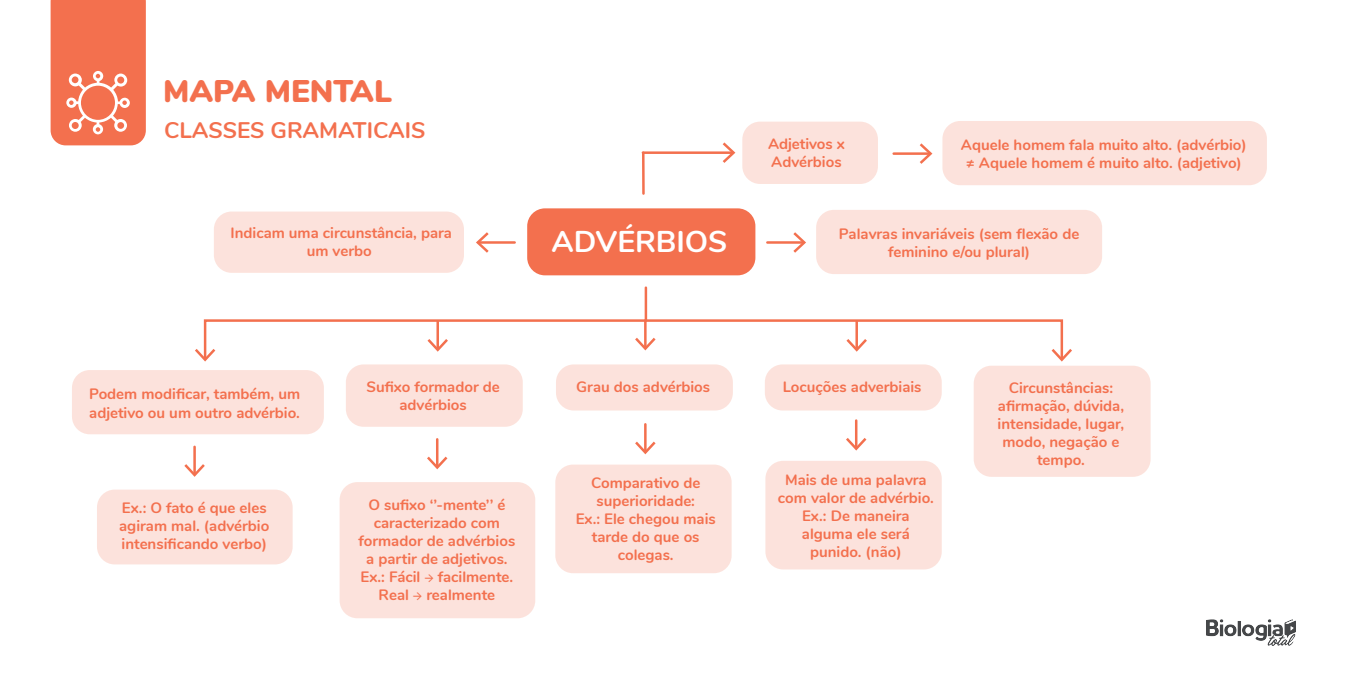
<style>
.page{position:relative;width:1363px;height:699px;background:#fff}
.page>*{position:absolute;margin:0;border:0;box-sizing:border-box;transform-origin:0 0}
.t1{font:900 31.25px "Nunito";color:#f3704e}
.t2{font:700 30px "Nunito";color:#fff}
.t3{font:700 22.5px "Nunito";color:#f3704e}
.t4{font:700 15px/18px "Nunito";color:#f3704e;text-align:center}
</style>
<div class="page">
<img style="left:1206px;top:619px;width:90px;height:27px">
<div style="left:204px;top:319px;width:858px;height:41px;border:2px solid #f3704e"></div>
<svg style="left:195px;top:348px;width:20px;height:13px"></svg>
<svg style="left:1051px;top:348px;width:20px;height:13px"></svg>
<hr style="left:644px;top:287px;width:3px;height:33px;background:#f3704e">
<hr style="left:767px;top:241px;width:36px;height:2px;background:#f3704e">
<svg style="left:793px;top:232px;width:13px;height:20px"></svg>
<hr style="left:642px;top:151px;width:90px;height:3px;background:#f3704e">
<svg style="left:722px;top:142px;width:13px;height:21px"></svg>
<div style="left:816px;top:210px;width:286px;height:64px;background:#fce2dc;border-radius:18px"></div>
<hr style="left:893px;top:152px;width:36px;height:3px;background:#f3704e">
<svg style="left:919px;top:143px;width:13px;height:21px"></svg>
<div style="left:942px;top:121px;width:324px;height:64px;background:#fce2dc;border-radius:18px"></div>
<div style="left:214px;top:211px;width:250px;height:62px;background:#fce2dc;border-radius:18px"></div>
<div style="left:72px;top:370px;width:252px;height:64px;background:#fce2dc;border-radius:18px"></div>
<hr style="left:478px;top:241px;width:36px;height:2px;background:#f3704e">
<svg style="left:476px;top:232px;width:12px;height:20px"></svg>
<div style="left:527px;top:208px;width:228px;height:67px;background:#f3704e;border-radius:18px"></div>
<hr style="left:193px;top:446px;width:3px;height:28px;background:#f3704e">
<svg style="left:184px;top:464px;width:21px;height:12px"></svg>
<div style="left:97px;top:489px;width:195px;height:75px;background:#fce2dc;border-radius:18px"></div>
<hr style="left:436px;top:439px;width:2px;height:27px;background:#f3704e">
<svg style="left:427px;top:456px;width:20px;height:13px"></svg>
<div style="left:339px;top:481px;width:196px;height:137px;background:#fce2dc;border-radius:18px"></div>
<hr style="left:436px;top:321px;width:3px;height:28px;background:#f3704e">
<svg style="left:427px;top:339px;width:21px;height:12px"></svg>
<div style="left:346px;top:364px;width:176px;height:62px;background:#fce2dc;border-radius:18px"></div>
<div style="left:742px;top:121px;width:136px;height:63px;background:#fce2dc;border-radius:18px"></div>
<hr style="left:644px;top:424px;width:2px;height:27px;background:#f3704e">
<svg style="left:635px;top:441px;width:20px;height:13px"></svg>
<div style="left:555px;top:464px;width:176px;height:108px;background:#fce2dc;border-radius:18px"></div>
<hr style="left:644px;top:320px;width:2px;height:27px;background:#f3704e">
<svg style="left:635px;top:337px;width:20px;height:13px"></svg>
<div style="left:556px;top:364px;width:176px;height:46px;background:#fce2dc;border-radius:18px"></div>
<hr style="left:854px;top:420px;width:3px;height:27px;background:#f3704e">
<svg style="left:846px;top:437px;width:20px;height:13px"></svg>
<div style="left:765px;top:460px;width:176px;height:109px;background:#fce2dc;border-radius:18px"></div>
<hr style="left:855px;top:321px;width:3px;height:28px;background:#f3704e">
<svg style="left:846px;top:339px;width:20px;height:12px"></svg>
<div style="left:764px;top:364px;width:177px;height:46px;background:#fce2dc;border-radius:18px"></div>
<div style="left:973px;top:365px;width:177px;height:111px;background:#fce2dc;border-radius:18px"></div>
<svg style="left:51px;top:0;width:95px;height:145px;background:#f37b5c"></svg>
<hr style="left:642px;top:152px;width:2px;height:41px;background:#f3704e">
<h1 class="t1" style="left:163px;top:68px;width:230px">MAPA MENTAL</h1>
<h3 class="t3" style="left:164px;top:113px;width:263px">CLASSES GRAMATICAIS</h3>
<p class="t4" style="left:230px;top:223px;width:223px">Indicam uma circunstância, para um verbo</p>
<h2 class="t2" style="left:551px;top:219px;width:177px">ADVÉRBIOS</h2>
<p class="t4" style="left:768px;top:134px;width:78px;text-align:left">Adjetivos x<br>Advérbios</p>
<p class="t4" style="left:960px;top:135px;width:287px">Aquele homem fala muito alto. (advérbio) ≠ Aquele homem é muito alto. (adjetivo)</p>
<p class="t4" style="left:838px;top:224px;width:242px">Palavras invariáveis (sem flexão de feminino e/ou plural)</p>
<p class="t4" style="left:89px;top:384px;width:213px;text-align:left">Podem modificar, também, um adjetivo ou um outro advérbio.</p>
<p class="t4" style="left:366px;top:376px;width:135px">Sufixo formador de advérbios</p>
<p class="t4" style="left:119px;top:498px;width:152px;text-align:left">Ex.: O fato é que eles agiram mal. (advérbio intensificando verbo)</p>
<p class="t4" style="left:358px;top:494px;width:158px">O sufixo ‘’-mente’’ é caracterizado com formador de advérbios a partir de adjetivos.<br>Ex.: Fácil facilmente.<br>Real realmente</p>
<p class="t4" style="left:576px;top:376px;width:135px">Grau dos advérbios</p>
<p class="t4" style="left:575px;top:473px;width:142px">Comparativo de superioridade:<br>Ex.: Ele chegou mais tarde do que os colegas.</p>
<p class="t4" style="left:782px;top:376px;width:140px">Locuções adverbiais</p>
<p class="t4" style="left:997px;top:378px;width:128px">Circunstâncias: afirmação, dúvida, intensidade, lugar, modo, negação e tempo.</p>
<p class="t4" style="left:777px;top:469px;width:157px">Mais de uma palavra com valor de advérbio.<br>Ex.: De maneira alguma ele será punido. (não)</p>
</div>
